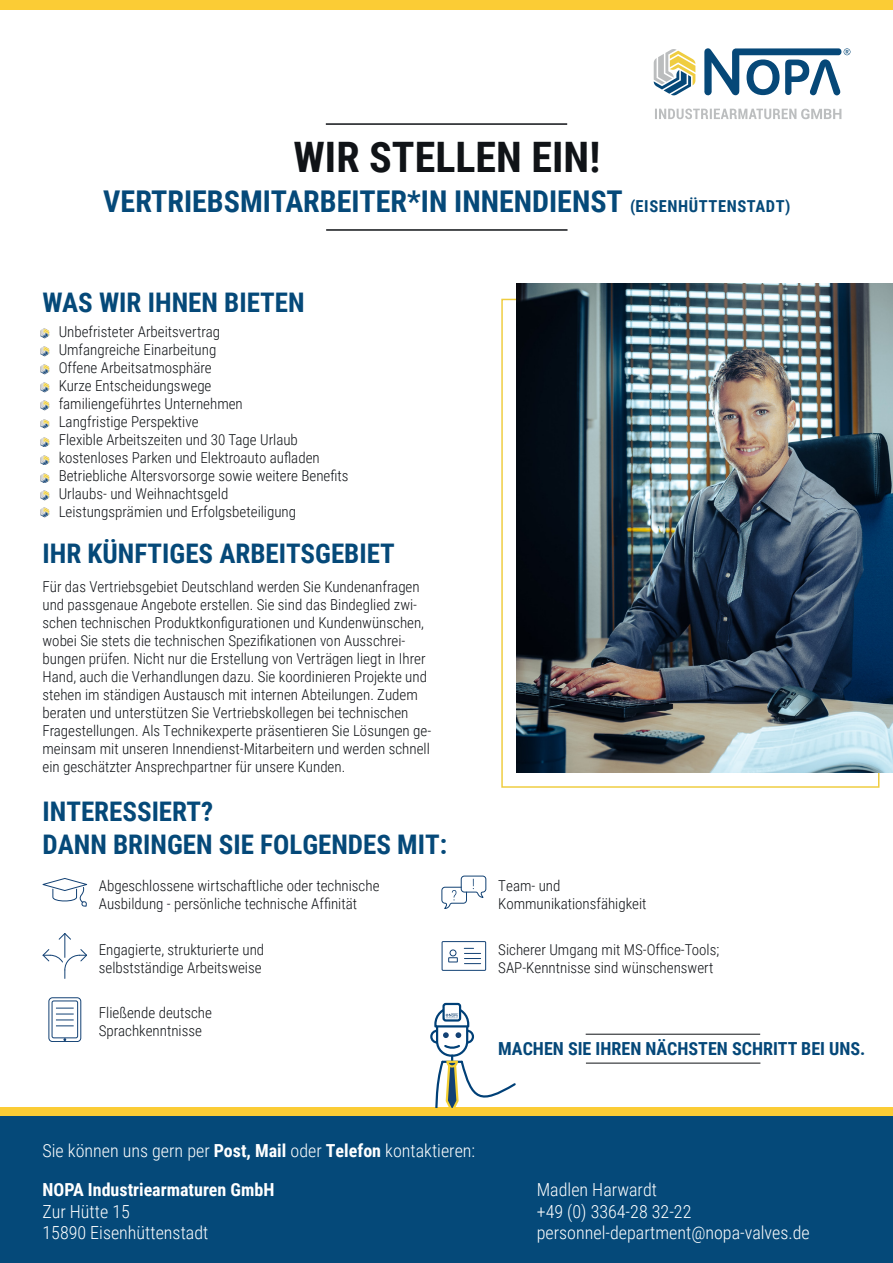
<style>
.page{position:relative;width:893px;height:1263px;background:#fff}
.page>*{position:absolute;margin:0;border:0;box-sizing:border-box;transform-origin:0 0}
.t1{font:700 42px "Roboto Condensed";color:#101317}
.t2{font:700 30px "Roboto Condensed";color:#054979}
.t3{font:700 27px "Roboto Condensed";color:#054979}
.t4{font:300 18px "Roboto Condensed";color:#fff}
.t5{font:700 18px "Roboto Condensed";color:#054879}
.t6{font:700 18px "Roboto Condensed";color:#fff}
.t7{font:300 15px/18px "Roboto Condensed";color:#101317}
.s1{font-size:16.5px}
.s2{font-weight:700}
</style>
<div class="page">
<div style="left:0;top:0;width:893px;height:9px;background:#fbcc35"></div>
<div style="left:0;top:1107px;width:893px;height:10px;background:#fbcc35"></div>
<div style="left:0;top:1117px;width:893px;height:146px;background:#054979"></div>
<svg style="left:655px;top:108px;width:186px;height:11px"></svg>
<svg style="left:704px;top:48px;width:146px;height:47px"></svg>
<svg style="left:654px;top:49px;width:41px;height:47px"></svg>
<svg style="left:442px;top:876px;width:44px;height:33px"></svg>
<div style="left:442px;top:941px;width:44px;height:30px;border:1px solid #124174"></div>
<svg style="left:464px;top:948px;width:17px;height:16px"></svg>
<div style="left:448px;top:957px;width:10px;height:5px;border:1px solid #124174"></div>
<div style="left:450px;top:949px;width:6px;height:7px;border:1px solid #124174;border-radius:50%"></div>
<svg style="left:43px;top:934px;width:44px;height:44px"></svg>
<svg style="left:43px;top:878px;width:44px;height:29px"></svg>
<div style="left:49px;top:997px;width:32px;height:45px;border:1px solid #124174;border-radius:4px"></div>
<div style="left:52px;top:1000px;width:26px;height:38px;border:1px solid #124174;border-radius:2px"></div>
<svg style="left:56px;top:1008px;width:18px;height:18px"></svg>
<hr style="left:326px;top:123px;width:241px;height:2px;background:#101317">
<hr style="left:326px;top:229px;width:241px;height:2px;background:#101317">
<img style="left:516px;top:284px;width:377px;height:489px">
<div style="left:442px;top:1003px;width:19px;height:18px;border:2px solid #004077;border-radius:2px"></div>
<svg style="left:430px;top:1005px;width:86px;height:102px"></svg>
<hr style="left:586px;top:1034px;width:174px;height:1px;background:#101317">
<hr style="left:586px;top:1063px;width:174px;height:1px;background:#101317">
<svg style="left:40px;top:329px;width:9px;height:9px"></svg>
<svg style="left:40px;top:347px;width:9px;height:9px"></svg>
<svg style="left:40px;top:365px;width:9px;height:9px"></svg>
<svg style="left:40px;top:383px;width:9px;height:10px"></svg>
<svg style="left:40px;top:401px;width:9px;height:10px"></svg>
<svg style="left:40px;top:419px;width:9px;height:10px"></svg>
<svg style="left:40px;top:437px;width:9px;height:10px"></svg>
<svg style="left:40px;top:455px;width:9px;height:10px"></svg>
<svg style="left:40px;top:473px;width:9px;height:10px"></svg>
<svg style="left:40px;top:490px;width:9px;height:10px"></svg>
<svg style="left:40px;top:508px;width:9px;height:9px"></svg>
<p class="t1" style="left:293px;top:127px;width:308px">WIR STELLEN EIN!</p>
<p class="t2" style="left:103px;top:180px;width:689px">VERTRIEBSMITARBEITER*IN INNENDIENST <span class="s1">(EISENHÜTTENSTADT)</span></p>
<p class="t3" style="left:43px;top:283px;width:264px">WAS WIR IHNEN BIETEN</p>
<p class="t7" style="left:59px;top:322px;width:163px">Unbefristeter Arbeitsvertrag</p>
<p class="t7" style="left:59px;top:340px;width:159px">Umfangreiche Einarbeitung</p>
<p class="t7" style="left:59px;top:358px;width:155px">Offene Arbeitsatmosphäre</p>
<p class="t7" style="left:59px;top:376px;width:154px">Kurze Entscheidungswege</p>
<p class="t7" style="left:59px;top:394px;width:186px">familiengeführtes Unternehmen</p>
<p class="t7" style="left:59px;top:412px;width:142px">Langfristige Perspektive</p>
<p class="t7" style="left:59px;top:430px;width:241px">Flexible Arbeitszeiten und 30 Tage Urlaub</p>
<p class="t7" style="left:59px;top:448px;width:263px">kostenloses Parken und Elektroauto aufladen</p>
<p class="t7" style="left:59px;top:466px;width:291px">Betriebliche Altersvorsorge sowie weitere Benefits</p>
<p class="t7" style="left:59px;top:484px;width:171px">Urlaubs- und Weihnachtsgeld</p>
<p class="t7" style="left:59px;top:502px;width:239px">Leistungsprämien und Erfolgsbeteiligung</p>
<p class="t3" style="left:43px;top:535px;width:354px">IHR KÜNFTIGES ARBEITSGEBIET</p>
<p class="t7" style="left:43px;top:577px;width:390px">Für das Vertriebsgebiet Deutschland werden Sie Kundenanfragen und passgenaue Angebote erstellen. Sie sind das Bindeglied zwi&shy;schen technischen Produktkonfigurationen und Kundenwünschen, wobei Sie stets die technischen Spezifikationen von Ausschrei&shy;bungen prüfen. Nicht nur die Erstellung von Verträgen liegt in Ihrer Hand, auch die Verhandlungen dazu. Sie koordinieren Projekte und stehen im ständigen Austausch mit internen Abteilungen. Zudem beraten und unterstützen Sie Vertriebskollegen bei technischen Fragestellungen. Als Technikexperte präsentieren Sie Lösungen ge&shy;meinsam mit unseren Innendienst-Mitarbeitern und werden schnell ein geschätzter Ansprechpartner für unsere Kunden.</p>
<p class="t3" style="left:43px;top:792px;width:172px">INTERESSIERT?</p>
<p class="t3" style="left:43px;top:825px;width:406px">DANN BRINGEN SIE FOLGENDES MIT:</p>
<p class="t7" style="left:99px;top:876px;width:282px">Abgeschlossene wirtschaftliche oder technische</p>
<p class="t7" style="left:99px;top:894px;width:260px">Ausbildung - persönliche technische Affinität</p>
<p class="t7" style="left:99px;top:940px;width:167px">Engagierte, strukturierte und</p>
<p class="t7" style="left:99px;top:958px;width:164px">selbstständige Arbeitsweise</p>
<p class="t7" style="left:99px;top:1003px;width:115px">Fließende deutsche</p>
<p class="t7" style="left:99px;top:1021px;width:105px">Sprachkenntnisse</p>
<p class="t7" style="left:498px;top:876px;width:64px">Team- und</p>
<p class="t7" style="left:498px;top:894px;width:150px">Kommunikationsfähigkeit</p>
<p class="t7" style="left:498px;top:940px;width:222px">Sicherer Umgang mit MS-Office-Tools;</p>
<p class="t7" style="left:498px;top:958px;width:217px">SAP-Kenntnisse sind wünschenswert</p>
<p class="t5" style="left:498px;top:1036px;width:369px">MACHEN SIE IHREN NÄCHSTEN SCHRITT BEI UNS.</p>
<p class="t4" style="left:43px;top:1138px;width:434px">Sie können uns gern per <span class="s2">Post, Mail</span> oder <span class="s2">Telefon</span> kontaktieren:</p>
<p class="t6" style="left:43px;top:1177px;width:233px">NOPA Industriearmaturen GmbH</p>
<p class="t4" style="left:43px;top:1198px;width:89px">Zur Hütte 15</p>
<p class="t4" style="left:43px;top:1220px;width:167px">15890 Eisenhüttenstadt</p>
<p class="t4" style="left:537px;top:1177px;width:122px">Madlen Harwardt</p>
<p class="t4" style="left:537px;top:1198px;width:156px">+49 (0) 3364-28 32-22</p>
<p class="t4" style="left:537px;top:1220px;width:274px">personnel-department@nopa-valves.de</p>
</div>
